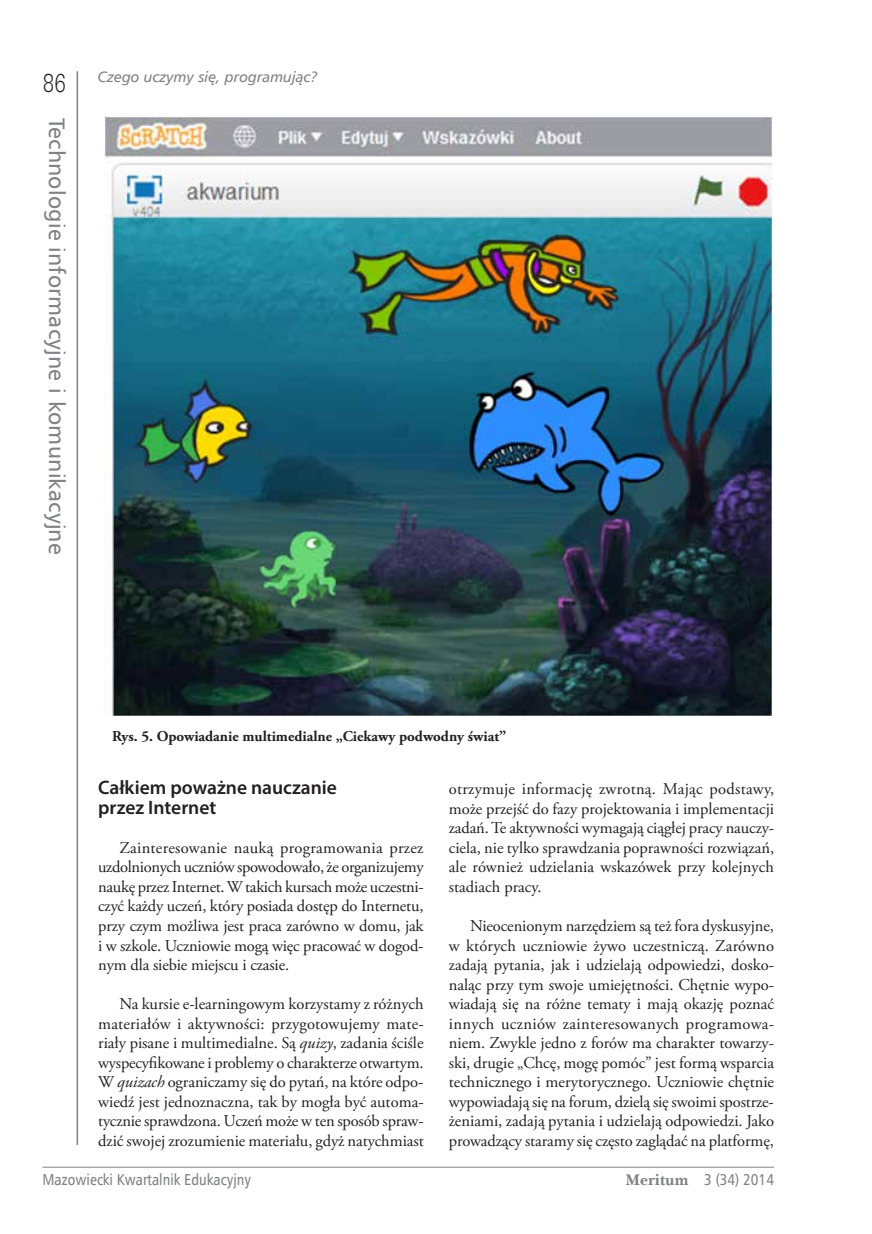
<style>
.page{position:relative;width:872px;height:1234px;background:#fff}
.page>*{position:absolute;margin:0;border:0;box-sizing:border-box;transform-origin:0 0}
.t1{font:27px "Serifa DEE Ligh";color:#231f20;scale:.8 1}
.t2{font:22.5px "Humnst 777 EU Normal";letter-spacing:.01em;color:#808285}
.t3{font:600 19.5px/19.5px "Myriad Pro";color:#231f20}
.t4{font:16.5px/19.5px "Adobe Garamond Pro";letter-spacing:-.005em;color:#231f20;text-align:justify}
.t5{font:15.75px "Humnst 777 Cn EU";color:#808285}
.t6{font:700 15px "Adobe Garamond Pro";color:#231f20}
.t7{font:15px "Humnst 777 EU Italic";color:#808285}
.s1{font-style:italic}
.s2{font-family:"Baskerville EU";font-weight:700}
</style>
<div class="page">
<hr style="left:77px;top:71px;width:1px;height:1073px;background:#808285">
<hr style="left:43px;top:1166px;width:731px;height:1px;background:#808285">
<img style="left:104px;top:117px;width:668px;height:599px">
<h1 class="t1" style="left:43px;top:67px;width:30px">86</h1>
<h2 class="t2" style="left:71px;top:118px;width:438px;rotate:90deg">Technologie informacyjne i komunikacyjne</h2>
<p class="t7" style="left:98px;top:67px;width:222px">Czego uczymy się, programując?</p>
<p class="t6" style="left:112px;top:727px;width:395px">Rys. 5. Opowiadanie multimedialne „Ciekawy podwodny świat”</p>
<p class="t3" style="left:98px;top:777px;width:240px">Całkiem poważne nauczanie przez Internet</p>
<p class="t4" style="left:98px;top:838px;width:327px;text-indent:21px">Zainteresowanie nauką programowania przez uzdolnionych uczniów spowodowało, że organizujemy naukę przez Internet. W takich kursach może uczestni&shy;czyć każdy uczeń, który posiada dostęp do Internetu, przy czym możliwa jest praca zarówno w domu, jak i w szkole. Uczniowie mogą więc pracować w dogod&shy;nym dla siebie miejscu i czasie.</p>
<p class="t4" style="left:98px;top:994px;width:327px;text-indent:21px">Na kursie e-learningowym korzystamy z różnych materiałów i aktywności: przygotowujemy mate&shy;riały pisane i multimedialne. Są <span class="s1">quizy</span>, zadania ściśle wyspecyfikowane i problemy o charakterze otwartym.<br>W <span class="s1">quizach</span> ograniczamy się do pytań, na które odpo&shy;wiedź jest jednoznaczna, tak by mogła być automa&shy;tycznie sprawdzona. Uczeń może w ten sposób spraw&shy;dzić swojej zrozumienie materiału, gdyż natychmiast</p>
<p class="t4" style="left:449px;top:779px;width:327px">otrzymuje informację zwrotną. Mając podstawy, może przejść do fazy projektowania i implementacji zadań. Te aktywności wymagają ciągłej pracy nauczy&shy;ciela, nie tylko sprawdzania poprawności rozwiązań, ale również udzielania wskazówek przy kolejnych stadiach pracy.</p>
<p class="t4" style="left:449px;top:916px;width:327px;text-indent:21px">Nieocenionym narzędziem są też fora dyskusyjne, w których uczniowie żywo uczestniczą. Zarówno zadają pytania, jak i udzielają odpowiedzi, dosko&shy;naląc przy tym swoje umiejętności. Chętnie wypo&shy;wiadają się na różne tematy i mają okazję poznać innych uczniów zainteresowanych programowa&shy;niem. Zwykle jedno z forów ma charakter towarzy&shy;ski, drugie „Chcę, mogę pomóc” jest formą wsparcia technicznego i merytorycznego. Uczniowie chętnie wypowiadają się na forum, dzielą się swoimi spostrze&shy;żeniami, zadają pytania i udzielają odpowiedzi. Jako prowadzący staramy się często zaglądać na platformę,</p>
<p class="t5" style="left:43px;top:1169px;width:210px">Mazowiecki Kwartalnik Edukacyjny</p>
<p class="t5" style="left:625px;top:1169px;width:150px"><span class="s2">Meritum</span> 3 (34) 2014</p>
</div>
